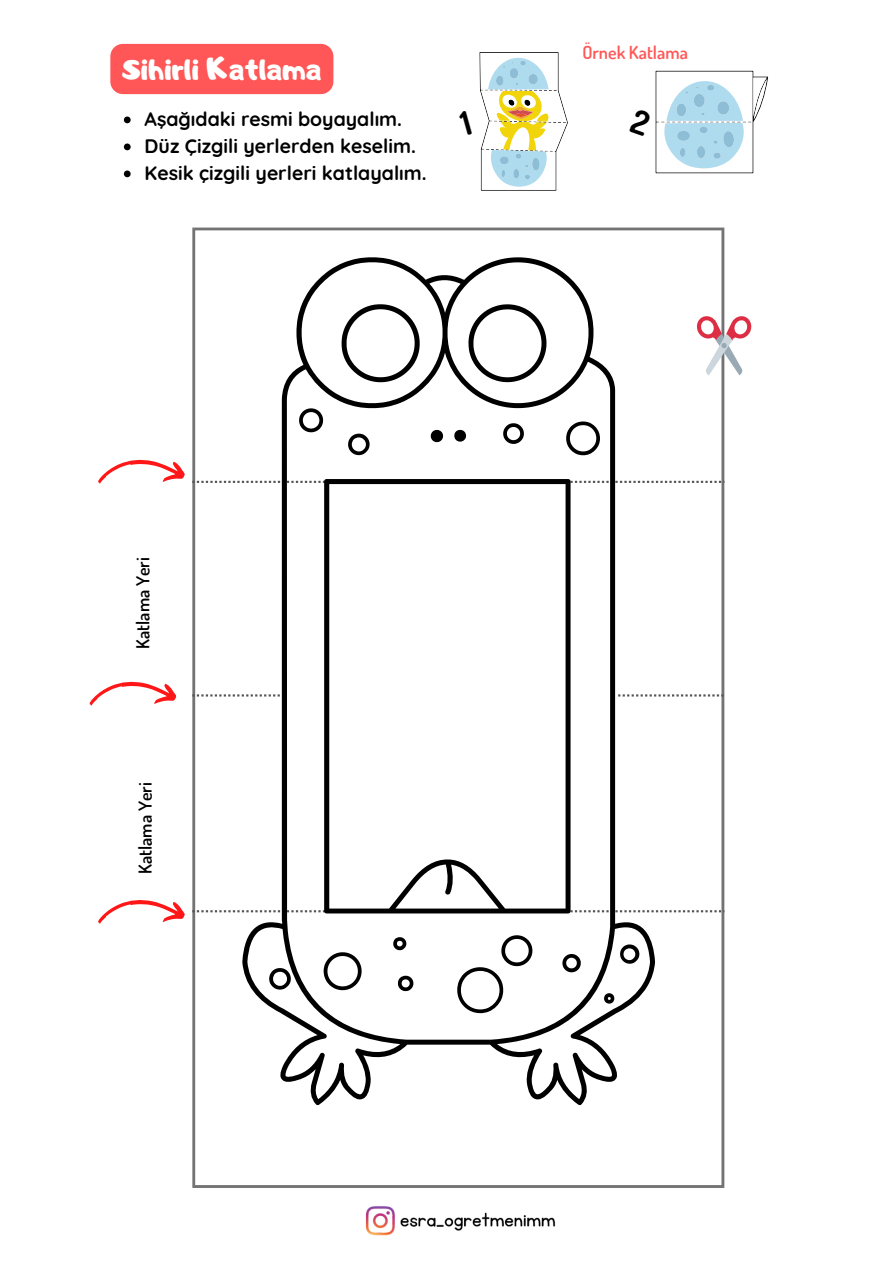
<style>
.page{position:relative;width:893px;height:1264px;background:#fff}
.page>*{position:absolute;margin:0;border:0;box-sizing:border-box;transform-origin:0 0}
.t1{font:30px "Adigiana Toybox";color:#fff}
.t2{font:700 19.5px/27px "Quicksand";color:#000}
.t3{font:600 18px "Dosis";color:#000}
.t4{font:600 18px "Dosis";color:#ff5757}
</style>
<div class="page">
<svg style="left:192px;top:227px;width:532px;height:960px"></svg>
<svg style="left:192px;top:910px;width:532px;height:2px"></svg>
<svg style="left:192px;top:481px;width:532px;height:2px"></svg>
<svg style="left:695px;top:315px;width:57px;height:60px"></svg>
<svg style="left:192px;top:694px;width:50px;height:2px"></svg>
<svg style="left:655px;top:694px;width:68px;height:2px"></svg>
<svg style="left:98px;top:459px;width:87px;height:24px"></svg>
<svg style="left:89px;top:681px;width:88px;height:24px"></svg>
<svg style="left:98px;top:900px;width:87px;height:23px"></svg>
<svg style="left:242px;top:257px;width:413px;height:848px"></svg>
<img style="left:365px;top:1206px;width:191px;height:30px">
<svg style="left:479px;top:52px;width:88px;height:139px"></svg>
<div style="left:110px;top:44px;width:223px;height:50px;background:#ff5757"></div>
<svg style="left:124px;top:116px;width:7px;height:7px"></svg>
<svg style="left:124px;top:143px;width:7px;height:7px"></svg>
<svg style="left:124px;top:170px;width:7px;height:7px"></svg>
<svg style="left:655px;top:71px;width:113px;height:102px"></svg>
<h1 class="t1" style="left:122px;top:49px;width:200px">Sihirli Katlama</h1>
<p class="t2" style="left:145px;top:105px;width:283px">Aşağıdaki resmi boyayalım.<br>Düz Çizgili yerlerden keselim.<br>Kesik çizgili yerleri katlayalım.</p>
<p class="t3" style="left:131px;top:648px;width:93px;rotate:-90deg">Katlama Yeri</p>
<p class="t3" style="left:133px;top:874px;width:93px;rotate:-90deg">Katlama Yeri</p>
<p class="t4" style="left:582px;top:40px;width:107px">Örnek Katlama</p>
</div>
